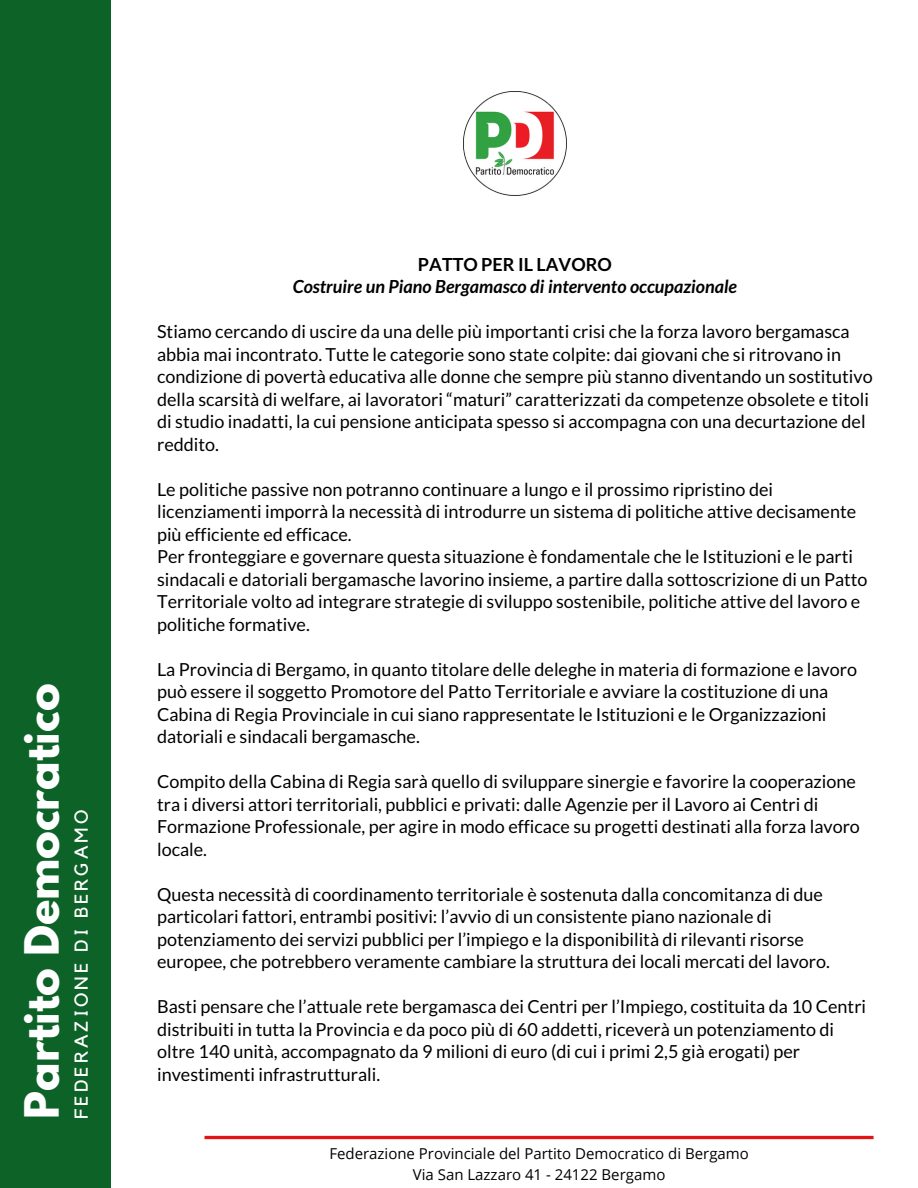
<style>
.page{position:relative;width:918px;height:1188px;background:#0c6227}
.page>*{position:absolute;margin:0;border:0;box-sizing:border-box;transform-origin:0 0}
.t1{font:700 41.85px "League Spartan";color:#fff}
.t2{font:18.75px "Kollektif";letter-spacing:.16em;color:#fff}
.t3{font:18px/22.5px "Lato";color:#000}
.t4{font:italic 700 18px "Lato";color:#000}
.t5{font:700 18px "Lato";color:#000}
.t6{font:15px "Open Sans";color:#000}
</style>
<div class="page">
<div style="left:112px;top:0;width:805px;height:1188px;background:#fff"></div>
<img style="left:463px;top:92px;width:104px;height:103px">
<hr style="left:205px;top:1136px;width:669px;height:3px;background:#e41414">
<p class="t1" style="left:21px;top:1119px;width:436px;rotate:-90deg">Partito Democratico</p>
<p class="t2" style="left:73px;top:1119px;width:310px;rotate:-90deg">FEDERAZIONE DI BERGAMO</p>
<p class="t5" style="left:418px;top:253px;width:195px">PATTO PER IL LAVORO</p>
<p class="t4" style="left:293px;top:275px;width:446px">Costruire un Piano Bergamasco di intervento occupazionale</p>
<p class="t3" style="left:157px;top:320px;width:717px">Stiamo cercando di uscire da una delle più importanti crisi che la forza lavoro bergamasca abbia mai incontrato. Tutte le categorie sono state colpite: dai giovani che si ritrovano in condizione di povertà educativa alle donne che sempre più stanno diventando un sostitutivo della scarsità di welfare, ai lavoratori “maturi” caratterizzati da competenze obsolete e titoli di studio inadatti, la cui pensione anticipata spesso si accompagna con una decurtazione del reddito.</p>
<p class="t3" style="left:157px;top:477px;width:701px">Le politiche passive non potranno continuare a lungo e il prossimo ripristino dei licenziamenti imporrà la necessità di introdurre un sistema di politiche attive decisamente più efficiente ed efficace.</p>
<p class="t3" style="left:157px;top:545px;width:712px">Per fronteggiare e governare questa situazione è fondamentale che le Istituzioni e le parti sindacali e datoriali bergamasche lavorino insieme, a partire dalla sottoscrizione di un Patto Territoriale volto ad integrare strategie di sviluppo sostenibile, politiche attive del lavoro e politiche formative.</p>
<p class="t3" style="left:157px;top:657px;width:702px">La Provincia di Bergamo, in quanto titolare delle deleghe in materia di formazione e lavoro può essere il soggetto Promotore del Patto Territoriale e avviare la costituzione di una Cabina di Regia Provinciale in cui siano rappresentate le Istituzioni e le Organizzazioni datoriali e sindacali bergamasche.</p>
<p class="t3" style="left:157px;top:770px;width:704px">Compito della Cabina di Regia sarà quello di sviluppare sinergie e favorire la cooperazione tra i diversi attori territoriali, pubblici e privati: dalle Agenzie per il Lavoro ai Centri di Formazione Professionale, per agire in modo efficace su progetti destinati alla forza lavoro locale.</p>
<p class="t3" style="left:157px;top:882px;width:674px">Questa necessità di coordinamento territoriale è sostenuta dalla concomitanza di due particolari fattori, entrambi positivi: l’avvio di un consistente piano nazionale di potenziamento dei servizi pubblici per l’impiego e la disponibilità di rilevanti risorse europee, che potrebbero veramente cambiare la struttura dei locali mercati del lavoro.</p>
<p class="t3" style="left:157px;top:995px;width:711px">Basti pensare che l’attuale rete bergamasca dei Centri per l’Impiego, costituita da 10 Centri distribuiti in tutta la Provincia e da poco più di 60 addetti, riceverà un potenziamento di oltre 140 unità, accompagnato da 9 milioni di euro (di cui i primi 2,5 già erogati) per investimenti infrastrutturali.</p>
<p class="t6" style="left:329px;top:1143px;width:421px">Federazione Provinciale del Partito Democratico di Bergamo</p>
<p class="t6" style="left:413px;top:1164px;width:254px">Via San Lazzaro 41 - 24122 Bergamo</p>
</div>
